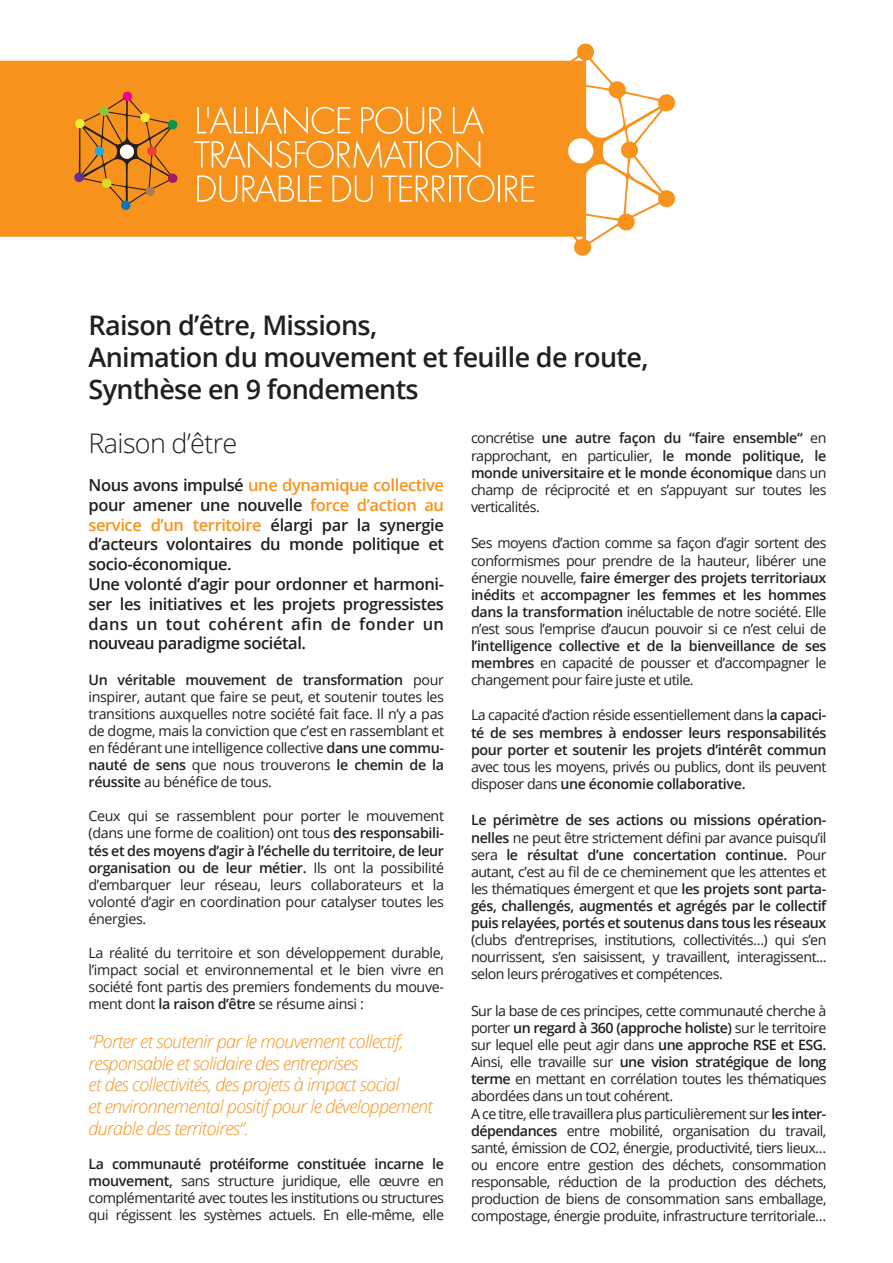
<style>
.page{position:relative;width:893px;height:1263px;background:#fff}
.page>*{position:absolute;margin:0;border:0;box-sizing:border-box;transform-origin:0 0}
.t1{font:600 27px/32.4px "Open Sans";letter-spacing:-.025em;color:#231f20}
.t2{font:300 27px "Open Sans";letter-spacing:-.025em;color:#231f20}
.t3{font:italic 300 18px/21.6px "Open Sans";letter-spacing:-.035em;color:#f7931d}
.t4{font:600 16.5px/19.8px "Open Sans";letter-spacing:-.025em;color:#231f20}
.t5{font:14.25px/17.1px "Open Sans";letter-spacing:-.035em;color:#231f20;text-align:justify}
.t6{font:600 14.25px/17.1px "Open Sans";letter-spacing:-.025em;color:#231f20;text-align:justify}
.s1{color:#f7931d}
.s2{font-weight:600}
.s3{font-weight:400}
</style>
<div class="page">
<svg style="left:0;top:43px;width:676px;height:213px;fill:#f7931d"></svg>
<svg style="left:566px;top:136px;width:29px;height:29px"></svg>
<svg style="left:75px;top:91px;width:103px;height:120px;background:#dc8824"></svg>
<svg style="left:197px;top:106px;width:57px;height:27px;background:#f8a646"></svg>
<hr style="left:256px;top:107px;width:2px;height:26px;background:#fff">
<svg style="left:260px;top:106px;width:90px;height:28px;background:#f8a544"></svg>
<svg style="left:361px;top:107px;width:81px;height:27px;background:#f8a84a"></svg>
<svg style="left:453px;top:106px;width:31px;height:27px"></svg>
<svg style="left:194px;top:140px;width:224px;height:28px;background:#f8a747"></svg>
<hr style="left:420px;top:141px;width:2px;height:27px;background:#fff">
<svg style="left:426px;top:141px;width:54px;height:27px"></svg>
<svg style="left:197px;top:175px;width:125px;height:27px;background:#f8aa4e"></svg>
<svg style="left:332px;top:175px;width:41px;height:27px"></svg>
<svg style="left:382px;top:175px;width:113px;height:27px;background:#f8a94c"></svg>
<hr style="left:498px;top:175px;width:2px;height:27px;background:#fff">
<svg style="left:505px;top:175px;width:29px;height:27px"></svg>
<h1 class="t1" style="left:89px;top:308px;width:561px">Raison d’être, Missions,<br>Animation du mouvement et feuille de route,<br>Synthèse en 9 fondements</h1>
<h1 class="t2" style="left:89px;top:425px;width:150px">Raison d’être</h1>
<p class="t4" style="left:89px;top:475px;width:357px">Nous avons impulsé <span class="s1">une dynamique collective </span>pour amener une nouvelle <span class="s1">force d’action au service d’un territoire</span> élargi par la synergie d’acteurs volontaires du monde politique et socio-économique.<br>Une volonté d’agir pour ordonner et harmoni&shy;ser les initiatives et les projets progressistes dans un tout cohérent afin de fonder un nouveau paradigme sociétal.</p>
<p class="t5" style="left:89px;top:670px;width:357px"><span class="s2">Un véritable mouvement de transformation</span> pour inspirer, autant que faire se peut, et soutenir toutes les transitions auxquelles notre société fait face. Il n’y a pas de dogme, mais la conviction que c’est en rassemblant et en fédérant une intelligence collective <span class="s2">dans une commu&shy;nauté de sens</span> que nous trouverons <span class="s2">le chemin de la réussite</span> au bénéfice de tous.</p>
<p class="t5" style="left:89px;top:807px;width:357px">Ceux qui se rassemblent pour porter le mouvement (dans une forme de coalition) ont tous <span class="s2">des responsabili&shy;tés et des moyens d’agir à l’échelle du territoire, de leur organisation ou de leur métier.</span> Ils ont la possibilité d’embarquer leur réseau, leurs collaborateurs et la volonté d’agir en coordination pour catalyser toutes les énergies.</p>
<p class="t5" style="left:89px;top:944px;width:357px">La réalité du territoire et son développement durable, l’impact social et environnemental et le bien vivre en société font partis des premiers fondements du mouve&shy;ment dont <span class="s2">la raison d’être</span> se résume ainsi :</p>
<p class="t3" style="left:89px;top:1030px;width:346px">“Porter et soutenir par le mouvement collectif, responsable et solidaire des entreprises<br>et des collectivités, des projets à impact social<br>et environnemental positif pour le développement durable des territoires“.</p>
<p class="t5" style="left:89px;top:1155px;width:357px"><span class="s2">La communauté protéiforme constituée incarne le mouvement,</span> sans structure juridique, elle œuvre en complémentarité avec toutes les institutions ou structures qui régissent les systèmes actuels. En elle-même, elle</p>
<p class="t5" style="left:471px;top:429px;width:357px">concrétise <span class="s2">une autre façon du “faire ensemble“</span> en rapprochant, en particulier, <span class="s2">le monde politique, le monde universitaire et le monde économique</span> dans un champ de réciprocité et en s’appuyant sur toutes les verticalités.</p>
<p class="t5" style="left:471px;top:534px;width:357px">Ses moyens d’action comme sa façon d’agir sortent des conformismes pour prendre de la hauteur, libérer une énergie nouvelle, <span class="s2">faire émerger des projets territoriaux inédits</span> et <span class="s2">accompagner les femmes et les hommes dans la transformation</span> inéluctable de notre société. Elle n’est sous l’emprise d’aucun pouvoir si ce n’est celui de</p>
<p class="t5" style="left:471px;top:637px;width:357px"><span class="s2">l’intelligence collective et de la bienveillance de ses membres</span> en capacité de pousser et d’accompagner le changement pour faire juste et utile.</p>
<p class="t6" style="left:471px;top:706px;width:357px"><span class="s3">La capacité d’action réside essentiellement dans l</span>a capaci&shy;té de ses membres à endosser leurs responsabilités pour porter et soutenir les projets d’intérêt commun</p>
<p class="t5" style="left:471px;top:758px;width:357px">avec tous les moyens, privés ou publics, dont ils peuvent disposer dans <span class="s2">une économie collaborative.</span></p>
<p class="t6" style="left:471px;top:811px;width:357px">Le périmètre de ses actions ou missions opération&shy;nelles <span class="s3">ne peut être strictement défini par avance puisqu’il sera</span> le résultat d’une concertation continue. <span class="s3">Pour autant, c’est au fil de ce cheminement que les attentes et les thématiques émergent et que</span> les projets sont parta&shy;gés, challengés, augmentés et agrégés par le collectif puis relayées, portés et soutenus dans tous les réseaux</p>
<p class="t5" style="left:471px;top:931px;width:357px">(clubs d’entreprises, institutions, collectivités…) qui s’en nourrissent, s’en saisissent, y travaillent, interagissent... selon leurs prérogatives et compétences.</p>
<p class="t5" style="left:471px;top:1002px;width:357px;text-align:left">Sur la base de ces principes, cette communauté cherche à porter <span class="s2">un regard à 360 (approche holiste)</span> sur le territoire sur lequel elle peut agir dans <span class="s2">une approche RSE et ESG.<br></span>Ainsi, elle travaille sur <span class="s2">une vision stratégique de long terme</span> en mettant en corrélation toutes les thématiques abordées dans un tout cohérent.<br>A ce titre, elle travaillera plus particulièrement sur <span class="s2">les inter&shy;dépendances</span> entre mobilité, organisation du travail, santé, émission de CO2, énergie, productivité, tiers lieux… ou encore entre gestion des déchets, consommation responsable, réduction de la production des déchets, production de biens de consommation sans emballage, compostage, énergie produite, infrastructure territoriale…</p>
</div>
